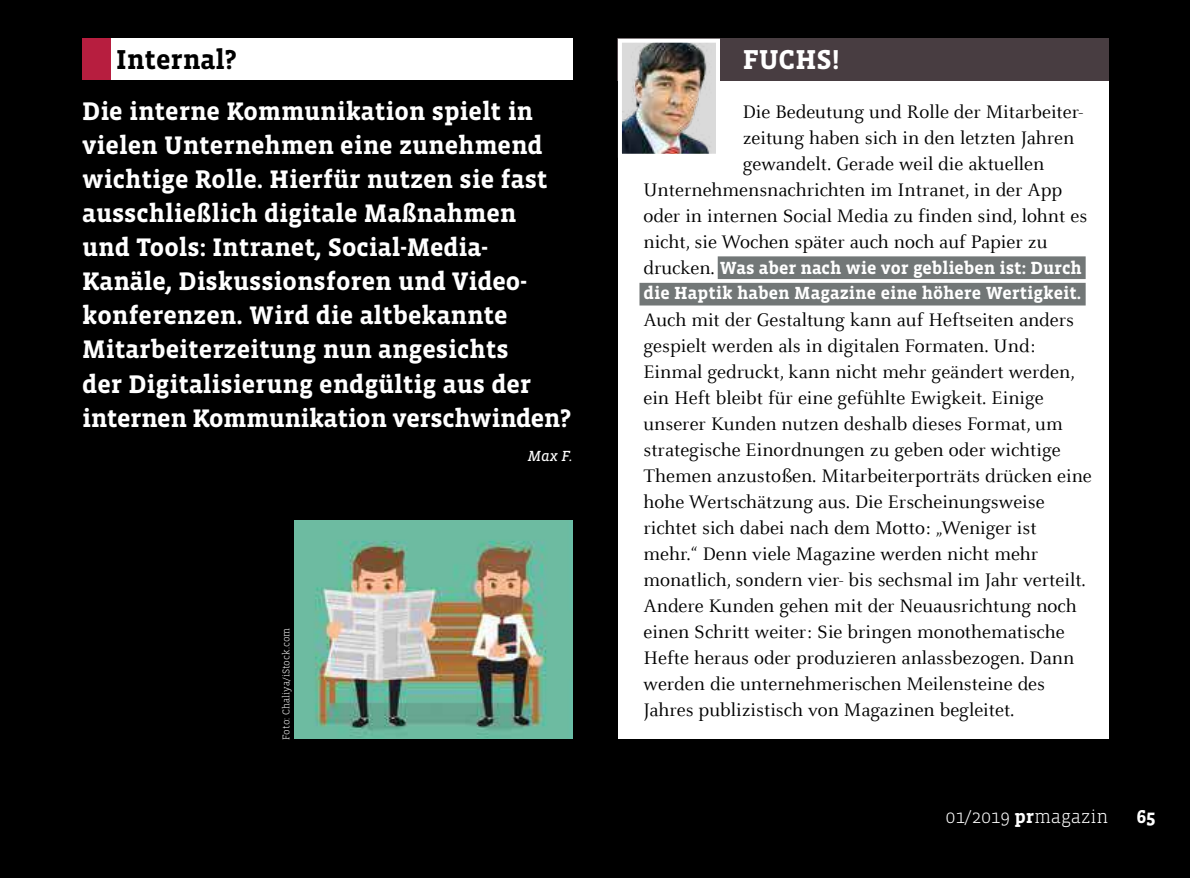
<style>
.page{position:relative;width:1190px;height:878px;background:#000}
.page>*{position:absolute;margin:0;border:0;box-sizing:border-box;transform-origin:0 0}
.t1{font:700 28px "Vista Slab OT";color:#000}
.t2{font:700 28px "Vista Slab OT";color:#fff}
.t3{font:700 26px/34px "Vista Slab OT";color:#fff}
.t4{font:20px/26px "Celeste Offc";color:#000}
.t5{font:300 19px "Vista Slab OT";color:#fff}
.t6{font:700 19px "Vista Slab OT";color:#fff}
.t7{font:700 18px/26px "Vista Slab OT";letter-spacing:.005em;color:#fff}
.t8{font:italic 15px "Vista Slab OT";color:#fff}
.t9{font:300 10px "Vista Slab OT";color:#fff}
.s1{font-family:"Celeste Offc";font-weight:400;font-size:20px;color:#000}
.s2{font-weight:700}
</style>
<div class="page">
<img style="left:295px;top:521px;width:278px;height:218px">
<div style="left:82px;top:39px;width:491px;height:41px;background:#fff"></div>
<div style="left:82px;top:39px;width:29px;height:41px;background:#b71e3f"></div>
<div style="left:618px;top:80px;width:490px;height:659px;background:#fff"></div>
<div style="left:722px;top:39px;width:386px;height:41px;background:#483d41"></div>
<svg style="left:639px;top:256px;width:447px;height:50px;background:#8a8e8e"></svg>
<img style="left:617px;top:38px;width:105px;height:119px">
<h1 class="t1" style="left:116px;top:48px;width:122px">Internal?</h1>
<p class="t3" style="left:82px;top:97px;width:490px">Die interne Kommunikation spielt in vielen Unternehmen eine zunehmend wichtige Rolle. Hierfür nutzen sie fast ausschließlich digitale Maßnahmen<br>und Tools: Intranet, Social-Media-Kanäle, Diskussionsforen und Video&shy;konferenzen. Wird die altbekannte Mitarbeiterzeitung nun angesichts<br>der Digitalisierung endgültig aus der internen Kommunikation verschwinden?</p>
<p class="t9" style="left:282px;top:740px;width:113px;rotate:-90deg">Foto: Chaliya/iStock.com</p>
<p class="t8" style="left:528px;top:450px;width:46px">Max F.</p>
<h1 class="t2" style="left:743px;top:48px;width:99px">FUCHS!</h1>
<p class="t4" style="left:743px;top:98px;width:342px">Die Bedeutung und Rolle der Mitarbeiter-</p>
<p class="t4" style="left:743px;top:124px;width:333px">zeitung haben sich in den letzten Jahren</p>
<p class="t4" style="left:743px;top:150px;width:303px">gewandelt. Gerade weil die aktuellen</p>
<p class="t4" style="left:643px;top:176px;width:420px">Unternehmensnachrichten im Intranet, in der App</p>
<p class="t4" style="left:643px;top:202px;width:445px">oder in internen Social Media zu finden sind, lohnt es</p>
<p class="t4" style="left:643px;top:228px;width:406px">nicht, sie Wochen später auch noch auf Papier zu</p>
<p class="t7" style="left:643px;top:256px;width:440px"><span class="s1">drucken.</span> Was aber nach wie vor geblieben ist: Durch die Haptik haben Magazine eine höhere Wertigkeit.</p>
<p class="t4" style="left:643px;top:306px;width:450px">Auch mit der Gestaltung kann auf Heftseiten anders gespielt werden als in digitalen Formaten. Und:<br>Einmal gedruckt, kann nicht mehr geändert werden, ein Heft bleibt für eine gefühlte Ewigkeit. Einige unserer Kunden nutzen deshalb dieses Format, um strategische Einordnungen zu geben oder wichtige Themen anzustoßen. Mitarbeiterporträts drücken eine hohe Wertschätzung aus. Die Erscheinungsweise richtet sich dabei nach dem Motto: „Weniger ist mehr.“ Denn viele Magazine werden nicht mehr monatlich, sondern vier- bis sechsmal im Jahr verteilt.<br>Andere Kunden gehen mit der Neuausrichtung noch einen Schritt weiter: Sie bringen monothematische Hefte heraus oder produzieren anlassbezogen. Dann werden die unternehmerischen Meilensteine des Jahres publizistisch von Magazinen begleitet.</p>
<p class="t5" style="left:946px;top:809px;width:164px">01/2019 <span class="s2">pr</span>magazin</p>
<p class="t6" style="left:1137px;top:809px;width:20px">65</p>
</div>
